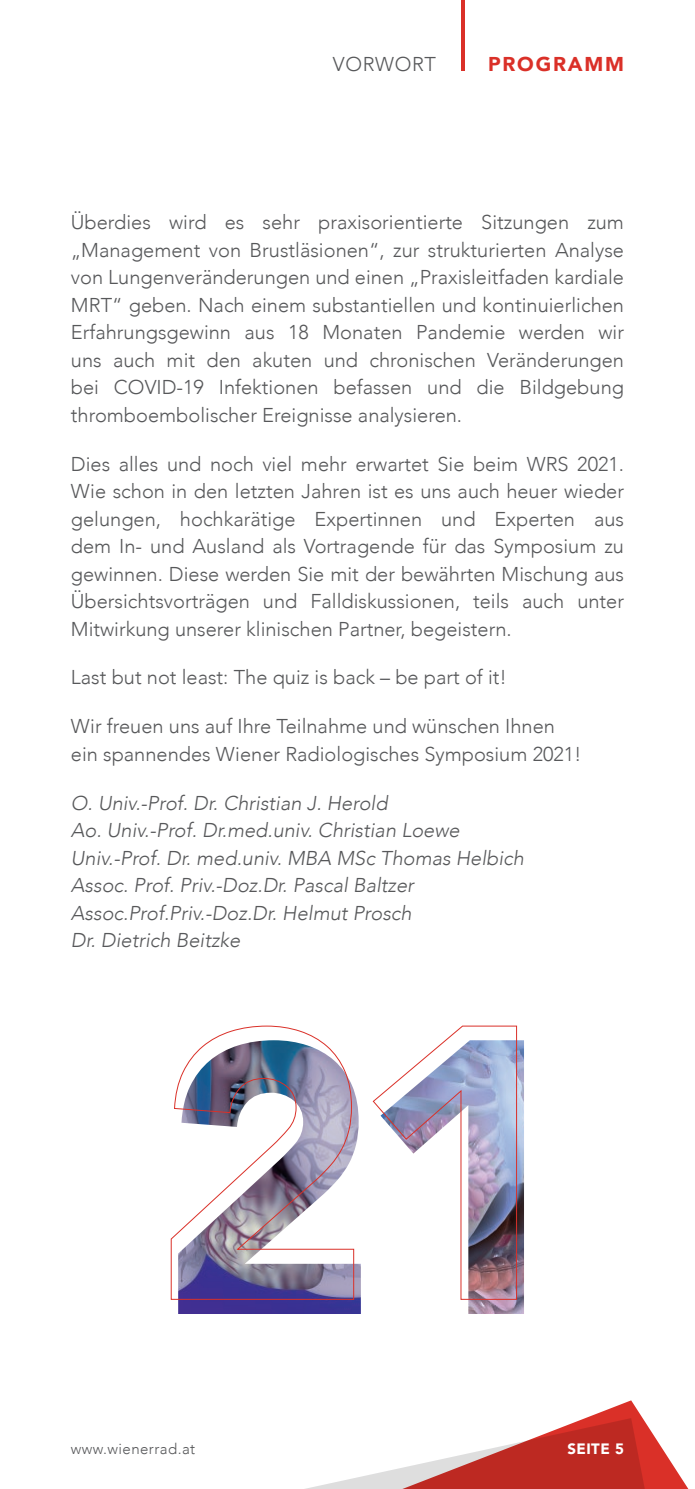
<style>
.page{position:relative;width:695px;height:1489px;background:#fff}
.page>*{position:absolute;margin:0;border:0;box-sizing:border-box;transform-origin:0 0}
.Text_-_Blocksatz{font:300 20px/27.5px "Avenir";color:#57585a;text-align:justify}
.Text_-_Blocksatz-2{font:italic 300 20px/27.5px "Avenir";color:#57585a}
.t1{font:900 20px "Avenir";letter-spacing:.09em;color:#da3028}
.Kopfzeile_-_links{font:300 20px "Avenir";letter-spacing:.03em;color:#57585a}
.t2{font:300 15px "Avenir";letter-spacing:.03em;color:#57585a}
.t3{font:900 15px "Avenir";letter-spacing:.03em;color:#fff}
</style>
<div class="page">
<svg style="left:310px;top:1400px;width:378px;height:88px"></svg>
<hr style="left:461px;top:0;width:3px;height:71px;background:#da3028">
<img style="left:178px;top:1091px;width:183px;height:222px">
<img style="left:460px;top:1040px;width:64px;height:273px">
<img style="left:372px;top:1025px;width:145px;height:274px">
<svg style="left:170px;top:1025px;width:184px;height:274px"></svg>
<p class="Kopfzeile_-_links" style="left:333px;top:52px;width:105px">VORWORT</p>
<p class="t1" style="left:488px;top:47px;width:137px">PROGRAMM</p>
<p class="Text_-_Blocksatz" style="left:71px;top:208px;width:554px">Überdies wird es sehr praxisorientierte Sitzungen zum „Management von Brustläsionen“, zur strukturierten Analyse von Lungenveränderungen und einen „Praxisleitfaden kardiale MRT“ geben. Nach einem substantiellen und kontinuierlichen Erfahrungsgewinn aus 18 Monaten Pandemie werden wir uns auch mit den akuten und chronischen Veränderungen bei COVID-19 Infektionen befassen und die Bildgebung thromboembolischer Ereignisse analysieren.</p>
<p class="Text_-_Blocksatz" style="left:71px;top:450px;width:554px">Dies alles und noch viel mehr erwartet Sie beim WRS 2021.<br>Wie schon in den letzten Jahren ist es uns auch heuer wieder gelungen, hochkarätige Expertinnen und Experten aus dem In- und Ausland als Vortragende für das Symposium zu gewinnen. Diese werden Sie mit der bewährten Mischung aus Übersichtsvorträgen und Falldiskussionen, teils auch unter Mitwirkung unserer klinischen Partner, begeistern.</p>
<p class="Text_-_Blocksatz" style="left:71px;top:663px;width:437px">Last but not least: The quiz is back – be part of it!</p>
<p class="Text_-_Blocksatz" style="left:71px;top:712px;width:512px">Wir freuen uns auf Ihre Teilnahme und wünschen Ihnen ein spannendes Wiener Radiologisches Symposium 2021!</p>
<p class="Text_-_Blocksatz-2" style="left:71px;top:788px;width:454px">O. Univ.-Prof. Dr. Christian J. Herold<br>Ao. Univ.-Prof. Dr.med.univ. Christian Loewe Univ.-Prof. Dr. med.univ. MBA MSc Thomas Helbich Assoc. Prof. Priv.-Doz.Dr. Pascal Baltzer Assoc.Prof.Priv.-Doz.Dr. Helmut Prosch<br>Dr. Dietrich Beitzke</p>
<p class="t2" style="left:71px;top:1439px;width:126px">www.wienerrad.at</p>
<p class="t3" style="left:567px;top:1435px;width:58px">SEITE 5</p>
</div>
